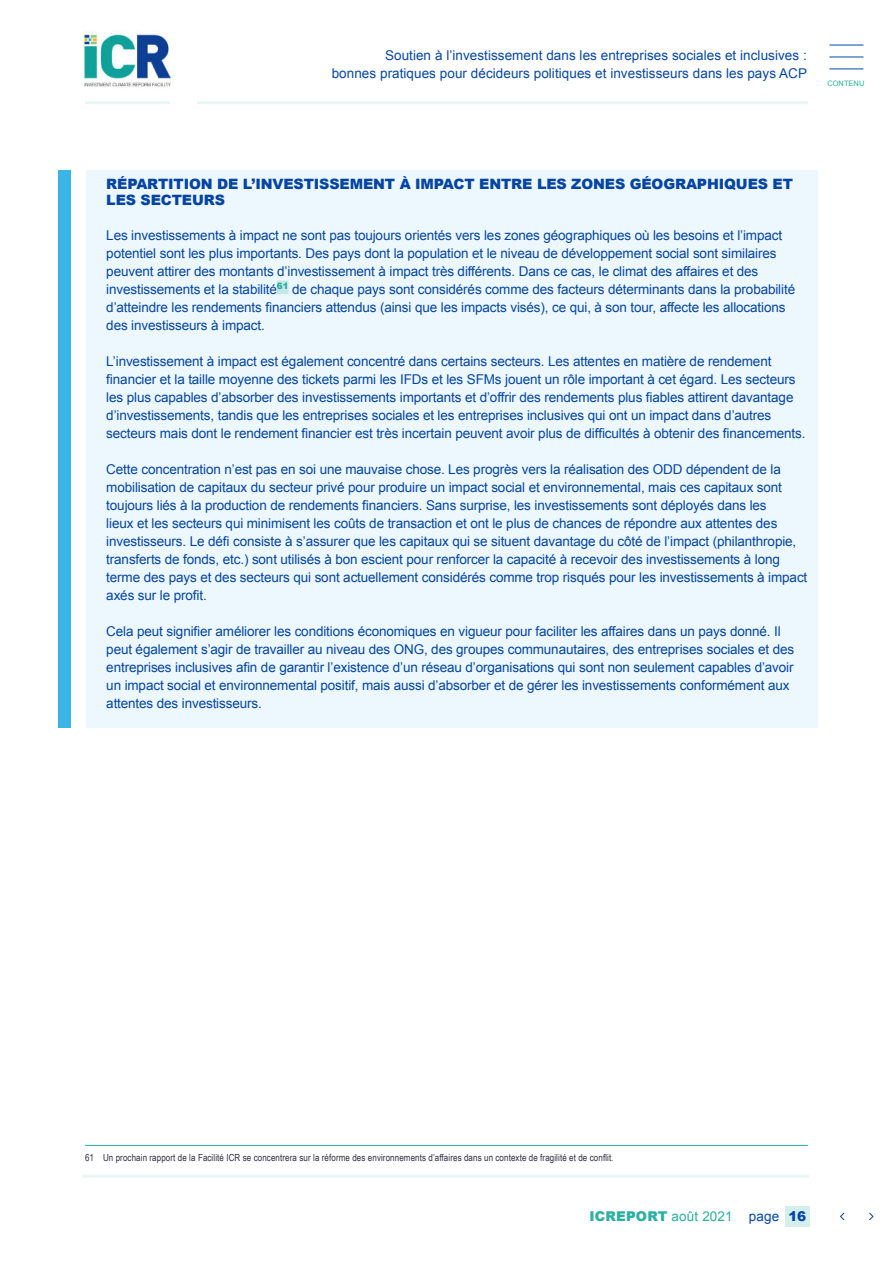
<style>
.page{position:relative;width:893px;height:1263px;background:#fff}
.page>*{position:absolute;margin:0;border:0;box-sizing:border-box;transform-origin:0 0}
.t1{font:900 14.25px/16.5px "Arial";letter-spacing:-.01em;color:#0646a5}
.t2{font:13.5px/18px "Arial";letter-spacing:-.01em;color:#0646a5}
.t3{font:900 13.5px "Arial";letter-spacing:.01em;color:#2ab0a1}
.t4{font:9.75px "Arial Narrow";letter-spacing:.01em;color:#2f2e41}
.t5{font:7.5px "Arial";color:#2ab0a1}
.s1{font-weight:400}
.s2{font-weight:400;color:#0646a5}
.s3{color:#0646a5}
</style>
<div class="page">
<img style="left:82px;top:31px;width:91px;height:57px">
<hr style="left:197px;top:101px;width:611px;height:3px;background:#eaf7f6">
<hr style="left:82px;top:1175px;width:727px;height:3px;background:#eaf7f6">
<hr style="left:85px;top:101px;width:85px;height:3px;background:#eaf7f6">
<hr style="left:829px;top:69px;width:34px;height:1px;background:#0646a5">
<hr style="left:829px;top:45px;width:34px;height:1px;background:#0646a5">
<hr style="left:829px;top:57px;width:34px;height:1px;background:#0646a5">
<div style="left:785px;top:1206px;width:24px;height:20px;background:#d4efec"></div>
<svg style="left:840px;top:1213px;width:33px;height:7px"></svg>
<hr style="left:85px;top:1145px;width:723px;height:1px;background:#2ab0a1">
<div style="left:86px;top:170px;width:731px;height:557px;background:#ecf8fd"></div>
<div style="left:59px;top:170px;width:12px;height:558px;background:#3ab5e6"></div>
<p class="t2" style="left:332px;top:48px;width:477px;text-align:right">Soutien à l’investissement dans les entreprises sociales et inclusives :<br>bonnes pratiques pour décideurs politiques et investisseurs dans les pays ACP</p>
<p class="t5" style="left:827px;top:80px;width:39px">CONTENU</p>
<p class="t1" style="left:106px;top:177px;width:688px">RÉPARTITION DE L’INVESTISSEMENT À IMPACT ENTRE LES ZONES GÉOGRAPHIQUES ET<br>LES SECTEURS</p>
<p class="t2" style="left:106px;top:226px;width:690px">Les investissements à impact ne sont pas toujours orientés vers les zones géographiques où les besoins et l’impact potentiel sont les plus importants. Des pays dont la population et le niveau de développement social sont similaires peuvent attirer des montants d’investissement à impact très différents. Dans ce cas, le climat des affaires et des investissements et la stabilité<sup>61</sup> de chaque pays sont considérés comme des facteurs déterminants dans la probabilité d’atteindre les rendements financiers attendus (ainsi que les impacts visés), ce qui, à son tour, affecte les allocations des investisseurs à impact.</p>
<p class="t2" style="left:106px;top:352px;width:701px">L’investissement à impact est également concentré dans certains secteurs. Les attentes en matière de rendement financier et la taille moyenne des tickets parmi les IFDs et les SFMs jouent un rôle important à cet égard. Les secteurs les plus capables d’absorber des investissements importants et d’offrir des rendements plus fiables attirent davantage d’investissements, tandis que les entreprises sociales et les entreprises inclusives qui ont un impact dans d’autres secteurs mais dont le rendement financier est très incertain peuvent avoir plus de difficultés à obtenir des financements.</p>
<p class="t2" style="left:106px;top:460px;width:703px">Cette concentration n’est pas en soi une mauvaise chose. Les progrès vers la réalisation des ODD dépendent de la mobilisation de capitaux du secteur privé pour produire un impact social et environnemental, mais ces capitaux sont toujours liés à la production de rendements financiers. Sans surprise, les investissements sont déployés dans les<br>lieux et les secteurs qui minimisent les coûts de transaction et ont le plus de chances de répondre aux attentes des investisseurs. Le défi consiste à s’assurer que les capitaux qui se situent davantage du côté de l’impact (philanthropie, transferts de fonds, etc.) sont utilisés à bon escient pour renforcer la capacité à recevoir des investissements à long terme des pays et des secteurs qui sont actuellement considérés comme trop risqués pour les investissements à impact axés sur le profit.</p>
<p class="t2" style="left:106px;top:622px;width:689px">Cela peut signifier améliorer les conditions économiques en vigueur pour faciliter les affaires dans un pays donné. Il peut également s’agir de travailler au niveau des ONG, des groupes communautaires, des entreprises sociales et des entreprises inclusives afin de garantir l’existence d’un réseau d’organisations qui sont non seulement capables d’avoir un impact social et environnemental positif, mais aussi d’absorber et de gérer les investissements conformément aux attentes des investisseurs.</p>
<p class="t4" style="left:85px;top:1150px;width:530px">61 Un prochain rapport de la Facilité ICR se concentrera sur la réforme des environnements d’affaires dans un contexte de fragilité et de conflit.</p>
<p class="t3" style="left:589px;top:1208px;width:218px">ICREPORT <span class="s1">août 2021</span> <span class="s2">page</span> <span class="s3">16</span></p>
</div>
